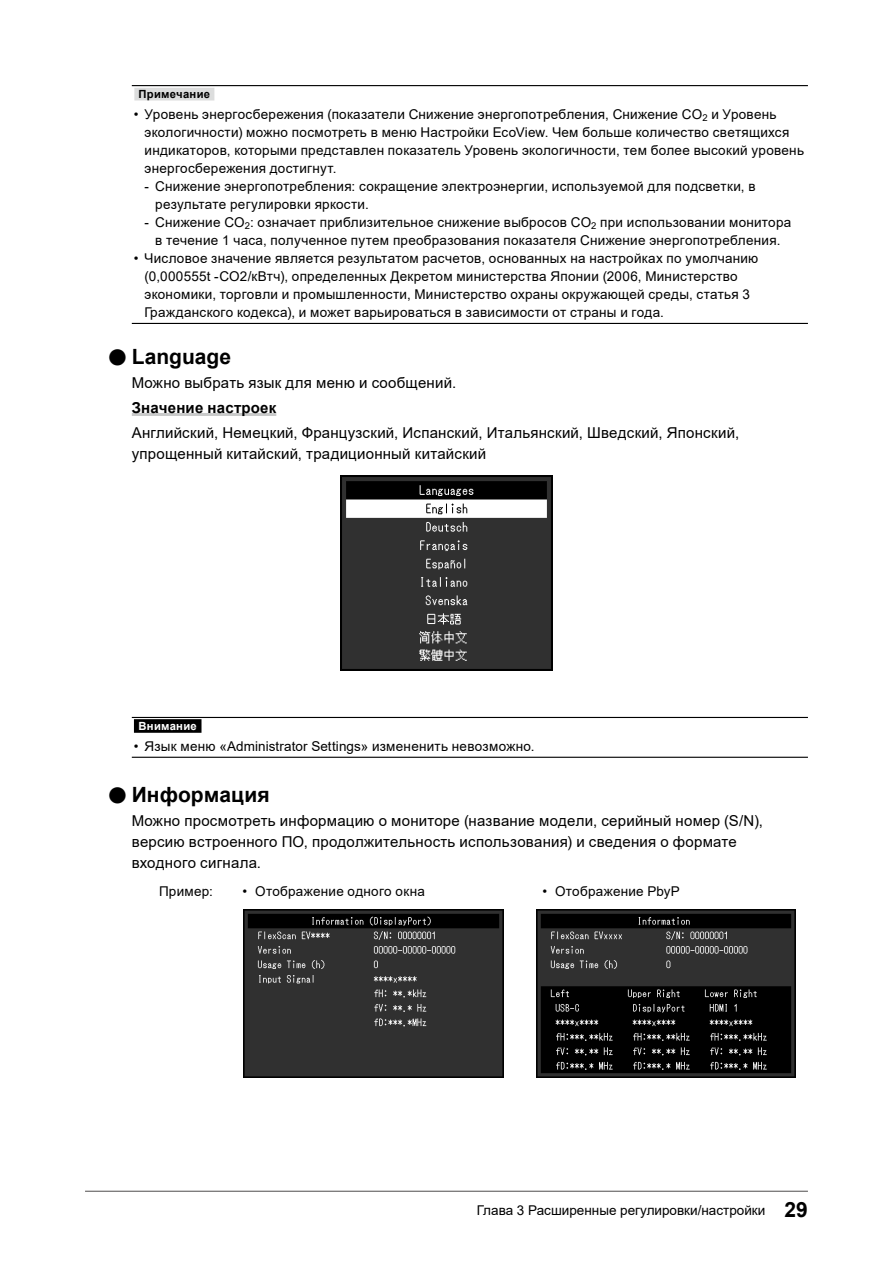
<style>
.page{position:relative;width:893px;height:1263px;background:#fff}
.page>*{position:absolute;margin:0;border:0;box-sizing:border-box;transform-origin:0 0}
.t1{font:700 21px "Arial";color:#000}
.t2{font:15px/21px "Arial";letter-spacing:.015em;color:#000}
.t3{font:700 15px "Arial";letter-spacing:.015em;color:#000}
.t4{font:13.5px/18px "Arial";letter-spacing:.02em;color:#000}
.t5{font:13.5px "Arial";color:#000}
.t6{font:700 11.25px "Arial";letter-spacing:.025em;color:#000}
.t7{font:700 11.25px "Arial";letter-spacing:.025em;color:#fff}
.s1{font-size:37.8px}
.s2{font-weight:700;font-size:21px}
</style>
<div class="page">
<hr style="left:132px;top:413px;width:144px;height:3px;background:#c9caca">
<hr style="left:132px;top:85px;width:676px;height:1px;background:#000">
<hr style="left:132px;top:323px;width:676px;height:1px;background:#000">
<div style="left:134px;top:88px;width:80px;height:12px;background:#dcdddd"></div>
<img style="left:340px;top:476px;width:213px;height:194px">
<hr style="left:132px;top:717px;width:676px;height:1px;background:#000">
<hr style="left:132px;top:757px;width:676px;height:1px;background:#000">
<div style="left:134px;top:719px;width:67px;height:14px;background:#000"></div>
<img style="left:244px;top:910px;width:259px;height:168px">
<img style="left:536px;top:910px;width:259px;height:168px">
<hr style="left:85px;top:1191px;width:723px;height:1px;background:#595757">
<p class="t6" style="left:139px;top:86px;width:73px">Примечание</p>
<p class="t4" style="left:145px;top:105px;width:661px;text-indent:-11px">• Уровень энергосбережения (показатели Снижение энергопотребления, Снижение CO<sub>2</sub> и Уровень экологичности) можно посмотреть в меню Настройки EcoView. Чем больше количество светящихся индикаторов, которыми представлен показатель Уровень экологичности, тем более высокий уровень энергосбережения достигнут.</p>
<p class="t4" style="left:155px;top:177px;width:602px;text-indent:-11px">- Снижение энергопотребления: сокращение электроэнергии, используемой для подсветки, в результате регулировки яркости.</p>
<p class="t4" style="left:145px;top:213px;width:648px;text-align:center">- Снижение CO<sub>2</sub>: означает приблизительное снижение выбросов CO<sub>2</sub> при использовании монитора в течение 1 часа, полученное путем преобразования показателя Снижение энергопотребления.</p>
<p class="t4" style="left:145px;top:249px;width:615px;text-indent:-11px">• Числовое значение является результатом расчетов, основанных на настройках по умолчанию (0,000555t -CO2/кВтч), определенных Декретом министерства Японии (2006, Министерство экономики, торговли и промышленности, Министерство охраны окружающей среды, статья 3<br>Гражданского кодекса), и может варьироваться в зависимости от страны и года.</p>
<h1 class="t1" style="left:106px;top:342px;width:126px"><span class="s1">●</span>Language</h1>
<p class="t2" style="left:132px;top:372px;width:326px">Можно выбрать язык для меню и сообщений.</p>
<p class="t3" style="left:132px;top:397px;width:146px">Значение настроек</p>
<p class="t2" style="left:132px;top:422px;width:609px">Английский, Немецкий, Французский, Испанский, Итальянский, Шведский, Японский, упрощенный китайский, традиционный китайский</p>
<p class="t7" style="left:139px;top:718px;width:60px">Внимание</p>
<p class="t4" style="left:134px;top:737px;width:402px">• Язык меню «Аdministrator Settings» измененить невозможно.</p>
<h1 class="t1" style="left:106px;top:780px;width:165px"><span class="s1">●</span>Информация</h1>
<p class="t2" style="left:132px;top:810px;width:633px">Можно просмотреть информацию о мониторе (название модели, серийный номер (S/N), версию встроенного ПО, продолжительность использования) и сведения о формате входного сигнала.</p>
<p class="t4" style="left:159px;top:882px;width:55px">Пример:</p>
<p class="t4" style="left:242px;top:882px;width:184px">• Отображение одного окна</p>
<p class="t4" style="left:542px;top:882px;width:139px">• Отображение PbyP</p>
<p class="t5" style="left:477px;top:1201px;width:333px">Глава 3 Расширенные регулировки/настройки <span class="s2">29</span></p>
</div>
